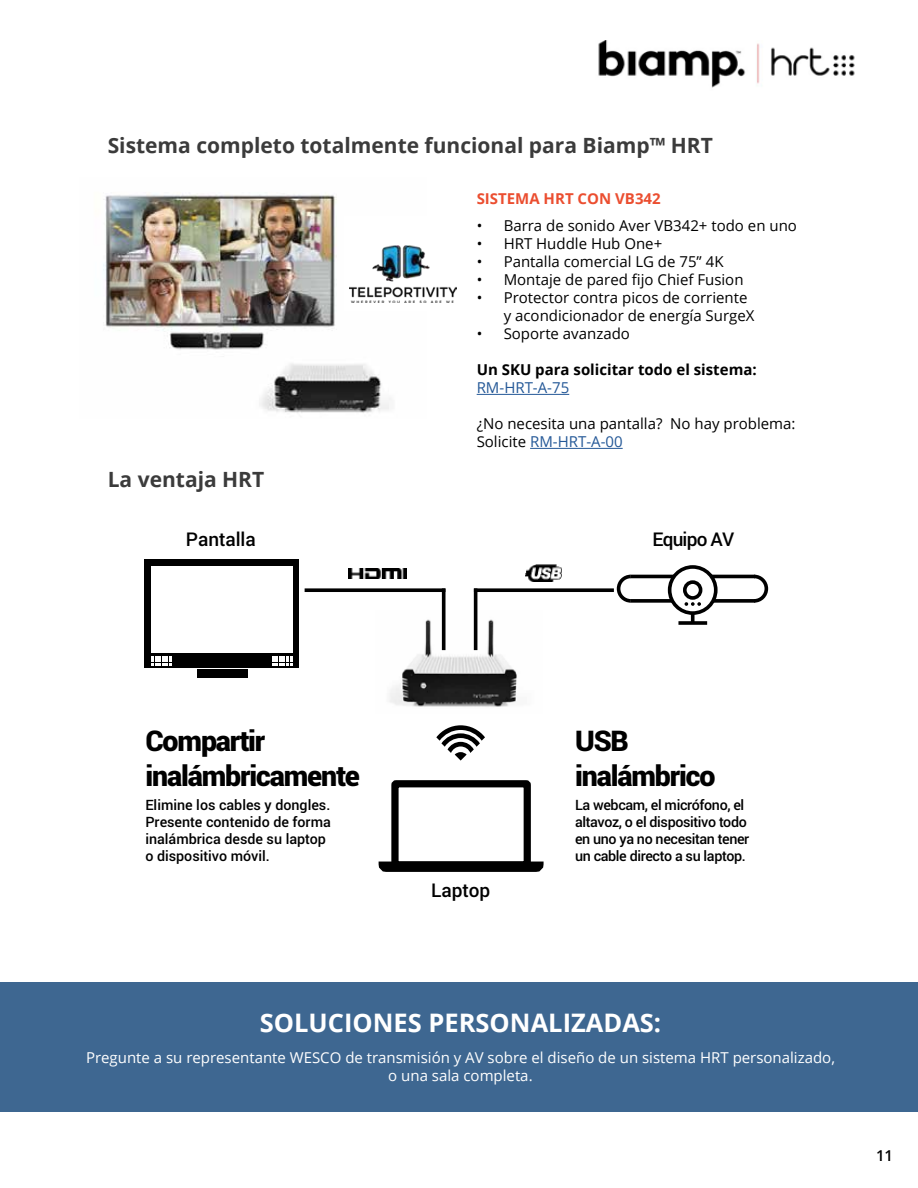
<style>
.page{position:relative;width:918px;height:1188px;background:#fff}
.page>*{position:absolute;margin:0;border:0;box-sizing:border-box;transform-origin:0 0}
.t1{font:900 28.5px/34.2px "Roboto";letter-spacing:-.04em;color:#000}
.t2{font:700 25.5px "Open Sans";color:#fff}
.t3{font:700 21px "Open Sans";color:#3b3b3b}
.t4{font:500 19.05px "Roboto";color:#000}
.t5{font:500 19.05px "Roboto";letter-spacing:-.04em;color:#000}
.t6{font:15px/18px "Open Sans";color:#000}
.t7{font:15px/18px "Open Sans";color:#fff;text-align:center}
.t8{font:700 15px "Open Sans";color:#000}
.t9{font:700 15px "Open Sans";color:#eb4e30}
.t10{font:15px "Open Sans";color:#245897}
.t11{font:600 15px "Open Sans";color:#000}
.t12{font:500 14.25px/17.1px "Roboto";letter-spacing:-.025em;color:#000}
.t13{font:500 14.25px/17.1px "Roboto";color:#000}
.s1{color:#245897}
</style>
<div class="page">
<div style="left:0;top:982px;width:918px;height:129px;background:#3e6791"></div>
<hr style="left:477px;top:394px;width:92px;height:1px;background:#245897">
<hr style="left:530px;top:448px;width:93px;height:1px;background:#245897">
<img style="left:103px;top:194px;width:288px;height:219px">
<div style="left:345px;top:216px;width:119px;height:95px;background:#fff"></div>
<img style="left:350px;top:246px;width:107px;height:56px">
<img style="left:598px;top:40px;width:257px;height:48px">
<div style="left:144px;top:560px;width:155px;height:108px;background:#000"></div>
<div style="left:151px;top:566px;width:142px;height:87px;background:#fff"></div>
<svg style="left:151px;top:656px;width:21px;height:10px"></svg>
<svg style="left:272px;top:656px;width:20px;height:10px"></svg>
<div style="left:197px;top:670px;width:51px;height:8px;background:#000"></div>
<img style="left:389px;top:610px;width:128px;height:97px">
<svg style="left:305px;top:588px;width:137px;height:4px"></svg>
<svg style="left:477px;top:588px;width:137px;height:4px"></svg>
<svg style="left:442px;top:588px;width:4px;height:62px"></svg>
<hr style="left:474px;top:588px;width:3px;height:62px;background:#000">
<img style="left:349px;top:569px;width:58px;height:10px">
<img style="left:525px;top:565px;width:36px;height:17px">
<svg style="left:678px;top:621px;width:29px;height:4px"></svg>
<hr style="left:631px;top:575px;width:124px;height:3px;background:#000">
<svg style="left:634px;top:599px;width:117px;height:4px"></svg>
<svg style="left:670px;top:567px;width:46px;height:46px"></svg>
<div style="left:668px;top:565px;width:50px;height:50px;border:4px solid #000;border-radius:50%"></div>
<div style="left:683px;top:580px;width:19px;height:20px;border:4px solid #000;border-radius:50%"></div>
<svg style="left:685px;top:602px;width:16px;height:4px"></svg>
<svg style="left:691px;top:613px;width:4px;height:10px"></svg>
<svg style="left:751px;top:574px;width:18px;height:29px"></svg>
<svg style="left:616px;top:574px;width:18px;height:29px"></svg>
<svg style="left:436px;top:725px;width:49px;height:36px"></svg>
<div style="left:379px;top:770px;width:165px;height:102px;border:13px solid #000"></div>
<div style="left:375px;top:772px;width:173px;height:86px;background:#fff"></div>
<div style="left:391px;top:780px;width:140px;height:89px;border:7px solid #000"></div>
<h3 class="t3" style="left:108px;top:130px;width:607px">Sistema completo totalmente funcional para Biamp™ HRT</h3>
<p class="t9" style="left:477px;top:188px;width:186px">SISTEMA HRT CON VB342</p>
<p class="t6" style="left:477px;top:216px;width:322px">• Barra de sonido Aver VB342+ todo en uno</p>
<p class="t6" style="left:477px;top:234px;width:187px">• HRT Huddle Hub One+</p>
<p class="t6" style="left:477px;top:252px;width:248px">• Pantalla comercial LG de 75” 4K</p>
<p class="t6" style="left:477px;top:270px;width:268px">• Montaje de pared fijo Chief Fusion</p>
<p class="t6" style="left:504px;top:288px;width:252px;text-indent:-27px">• Protector contra picos de corriente y acondicionador de energía SurgeX</p>
<p class="t6" style="left:477px;top:324px;width:155px">• Soporte avanzado</p>
<p class="t8" style="left:477px;top:359px;width:282px">Un SKU para solicitar todo el sistema:</p>
<p class="t10" style="left:477px;top:378px;width:94px">RM-HRT-A-75</p>
<p class="t6" style="left:477px;top:414px;width:320px">¿No necesita una pantalla? No hay problema:<br>Solicite <span class="s1">RM-HRT-A-00</span></p>
<h3 class="t3" style="left:108px;top:464px;width:158px">La ventaja HRT</h3>
<p class="t4" style="left:186px;top:526px;width:72px">Pantalla</p>
<p class="t5" style="left:653px;top:526px;width:83px">Equipo AV</p>
<h1 class="t1" style="left:145px;top:723px;width:216px">Compartir inalámbricamente</h1>
<p class="t13" style="left:145px;top:795px;width:187px">Elimine los cables y dongles.<br>Presente contenido de forma inalámbrica desde su laptop o dispositivo móvil.</p>
<p class="t4" style="left:431px;top:877px;width:60px">Laptop</p>
<h1 class="t1" style="left:575px;top:723px;width:142px">USB inalámbrico</h1>
<p class="t12" style="left:575px;top:795px;width:176px">La webcam, el micrófono, el altavoz, o el dispositivo todo en uno ya no necesitan tener un cable directo a su laptop.</p>
<h2 class="t2" style="left:260px;top:1004px;width:403px">SOLUCIONES PERSONALIZADAS:</h2>
<p class="t7" style="left:86px;top:1048px;width:751px">Pregunte a su representante WESCO de transmisión y AV sobre el diseño de un sistema HRT personalizado, o una sala completa.</p>
<p class="t11" style="left:876px;top:1146px;width:19px">11</p>
</div>
